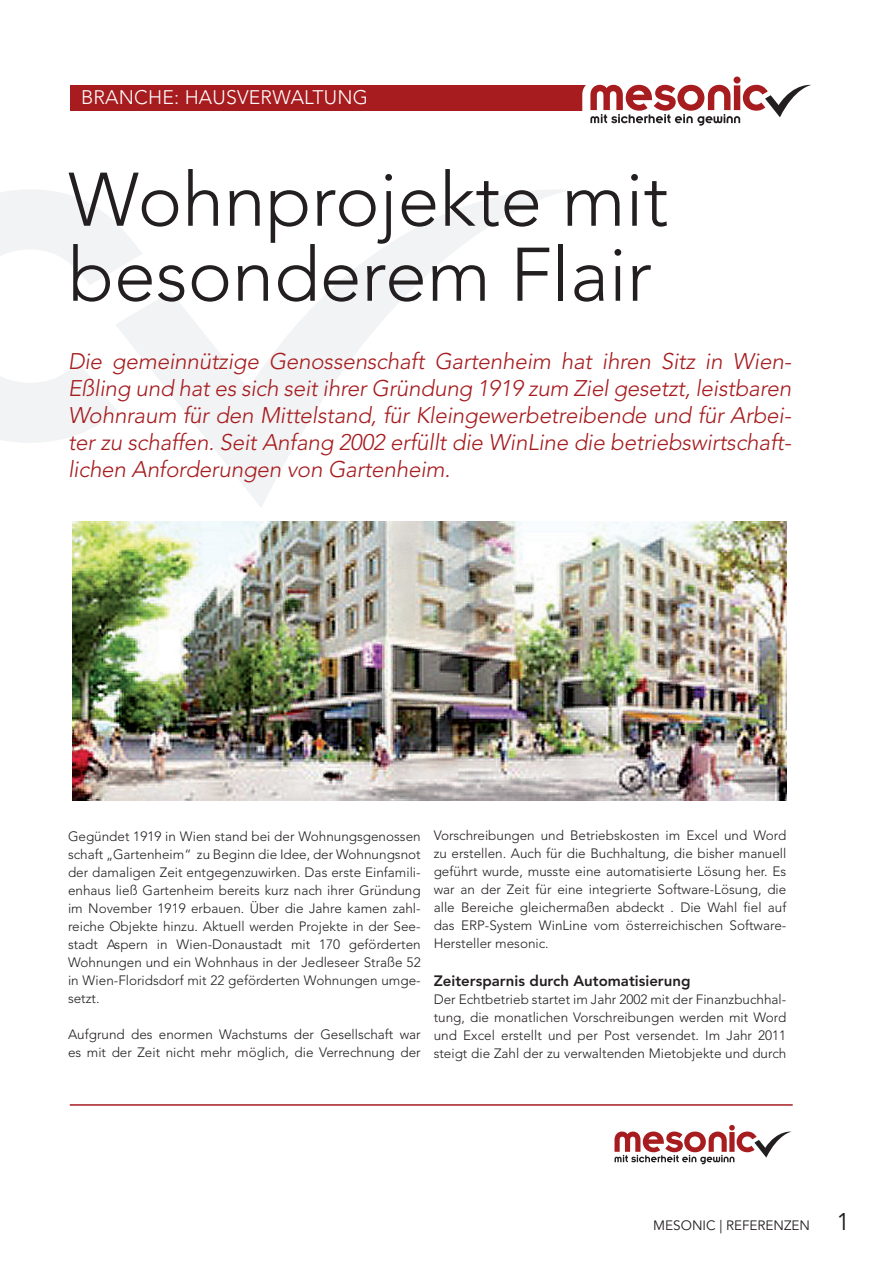
<style>
.page{position:relative;width:893px;height:1263px;background:#fff}
.page>*{position:absolute;margin:0;border:0;box-sizing:border-box;transform-origin:0 0}
.t1{font:300 75px/75px "Avenir LT Pro";color:#231f20}
.t2{font:italic 300 22.5px/27px "Avenir LT Pro";letter-spacing:-.01em;color:#a61c1f;text-align:justify}
.t3{font:300 19.5px "Avenir LT Pro";letter-spacing:.01em;color:#fff}
.t4{font:800 15px "Avenir LT Pro";color:#231f20}
.t5{font:300 13.5px/18px "Avenir LT Pro";color:#231f20;text-align:justify}
.t6{font:13.5px "Avenir LT Pro";color:#231f20}
.s1{font-size:24px}
</style>
<div class="page">
<div style="left:70px;top:85px;width:517px;height:25px;background:#a61c1f"></div>
<svg style="left:582px;top:77px;width:229px;height:49px"></svg>
<svg style="left:143px;top:190px;width:425px;height:317px"></svg>
<svg style="left:0;top:190px;width:143px;height:253px"></svg>
<hr style="left:70px;top:1104px;width:723px;height:2px;background:#a61c1f">
<svg style="left:614px;top:1125px;width:178px;height:39px"></svg>
<img style="left:72px;top:521px;width:715px;height:279px">
<h3 class="t3" style="left:81px;top:86px;width:288px">Branche: Hausverwaltung</h3>
<h1 class="t1" style="left:68px;top:162px;width:602px">Wohnprojekte mit besonderem Flair</h1>
<p class="t2" style="left:68px;top:348px;width:725px">Die gemeinnützige Genossenschaft Gartenheim hat ihren Sitz in Wien-Eßling und hat es sich seit ihrer Gründung 1919 zum Ziel gesetzt, leistbaren Wohnraum für den Mittelstand, für Kleingewerbetreibende und für Arbei&shy;ter zu schaffen. Seit Anfang 2002 erfüllt die WinLine die betriebswirtschaft&shy;lichen Anforderungen von Gartenheim.</p>
<p class="t5" style="left:68px;top:827px;width:354px">Gegündet 1919 in Wien stand bei der Wohnungsgenossen schaft „Gartenheim“ zu Beginn die Idee, der Wohnungsnot der damaligen Zeit entgegenzuwirken. Das erste Einfamili&shy;enhaus ließ Gartenheim bereits kurz nach ihrer Gründung im November 1919 erbauen. Über die Jahre kamen zahl&shy;reiche Objekte hinzu. Aktuell werden Projekte in der See&shy;stadt Aspern in Wien-Donaustadt mit 170 geförderten Wohnungen und ein Wohnhaus in der Jedleseer Straße 52 in Wien-Floridsdorf mit 22 geförderten Wohnungen umge&shy;setzt.</p>
<p class="t5" style="left:68px;top:1025px;width:354px">Aufgrund des enormen Wachstums der Gesellschaft war es mit der Zeit nicht mehr möglich, die Verrechnung der</p>
<p class="t5" style="left:434px;top:826px;width:354px">Vorschreibungen und Betriebskosten im Excel und Word zu erstellen. Auch für die Buchhaltung, die bisher manuell geführt wurde, musste eine automatisierte Lösung her. Es war an der Zeit für eine integrierte Software-Lösung, die alle Bereiche gleichermaßen abdeckt . Die Wahl fiel auf das ER P-System WinLine vom österreichischen Software-Hersteller mesonic.</p>
<p class="t4" style="left:434px;top:971px;width:258px">Zeitersparnis durch Automatisierung</p>
<p class="t5" style="left:434px;top:990px;width:354px">Der Echtbetrieb startet im Jahr 2002 mit der Finanzbuchhal&shy;tung, die monatlichen Vorschreibungen werden mit Word und Excel erstellt und per Post versendet. Im Jahr 2011 steigt die Zahl der zu verwaltenden Mietobjekte und durch</p>
<p class="t6" style="left:653px;top:1217px;width:198px">MESONIC | REFERENZEN <span class="s1">1</span></p>
</div>
